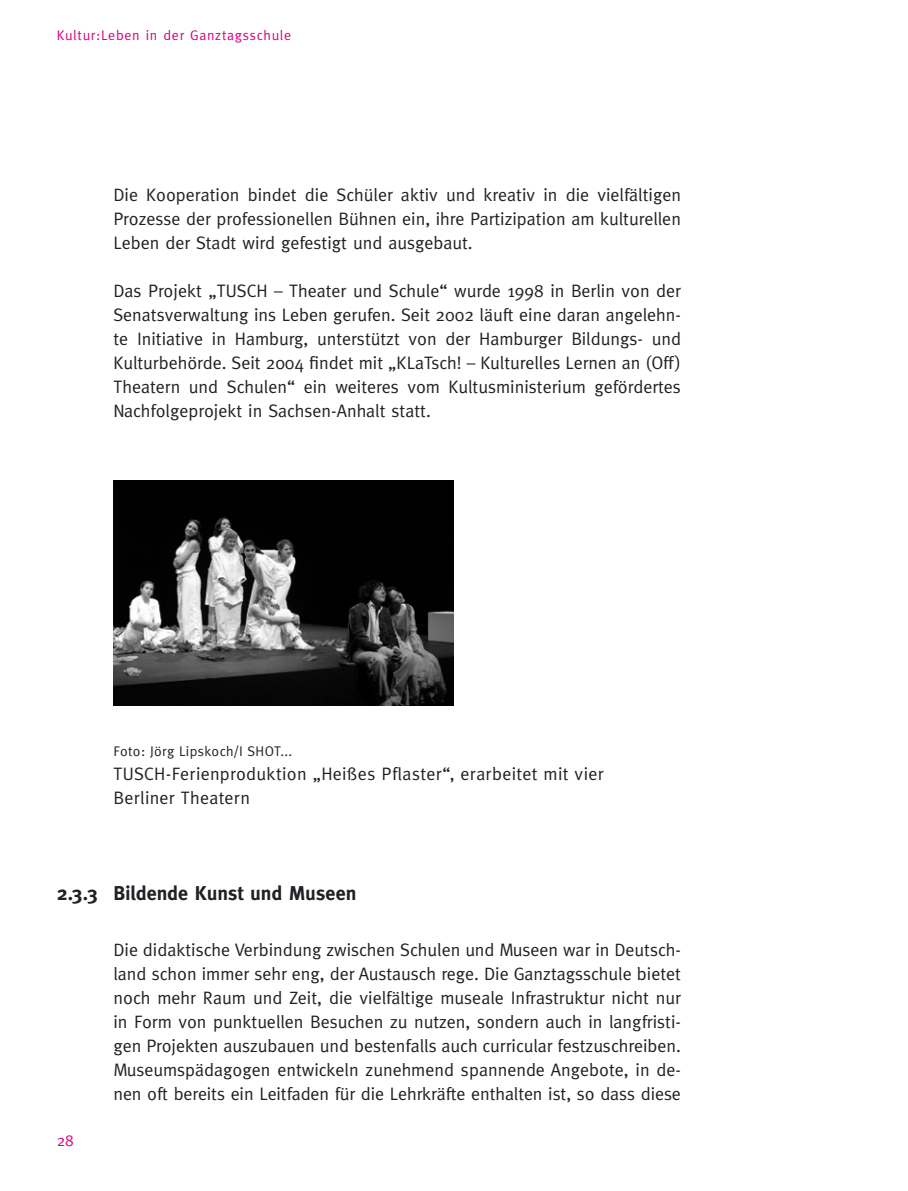
<style>
.page{position:relative;width:908px;height:1191px;background:#fff}
.page>*{position:absolute;margin:0;border:0;box-sizing:border-box;transform-origin:0 0}
.t1{font:700 20px "Meta";color:#212026}
.t2{font:18px/24px "Meta";color:#212026;text-align:justify}
.t3{font:16px "Meta";color:#da007f}
.t4{font:14px "Meta";letter-spacing:.05em;color:#da007f}
.t5{font:14px "Meta";letter-spacing:.02em;color:#212026}
</style>
<div class="page">
<img style="left:113px;top:480px;width:340px;height:225px">
<p class="t4" style="left:57px;top:27px;width:236px">Kultur:Leben in der Ganztagsschule</p>
<p class="t2" style="left:113px;top:183px;width:568px">Die Kooperation bindet die Schüler aktiv und kreativ in die vielfältigen Prozesse der professionellen Bühnen ein, ihre Partizipation am kulturellen Leben der Stadt wird gefestigt und ausgebaut.</p>
<p class="t2" style="left:113px;top:279px;width:569px">Das Projekt „TUSCH – Theater und Schule“ wurde 1998 in Berlin von der Senatsverwaltung ins Leben gerufen. Seit 2002 läuft eine daran angelehn&shy;te Initiative in Hamburg, unterstützt von der Hamburger Bildungs- und Kulturbehörde. Seit 2004 findet mit „KLaTsch! – Kulturelles Lernen an (Off)<br>Theatern und Schulen“ ein weiteres vom Kultusministerium gefördertes Nachfolgeprojekt in Sachsen-Anhalt statt.</p>
<p class="t5" style="left:113px;top:742px;width:180px">Foto: Jörg Lipskoch/I SHOT...</p>
<p class="t2" style="left:113px;top:761px;width:491px">TUSCH-Ferienproduktion „Heißes Pflaster“, erarbeitet mit vier<br>Berliner Theatern</p>
<p class="t1" style="left:57px;top:881px;width:301px">2.3.3 Bildende Kunst und Museen</p>
<p class="t2" style="left:113px;top:937px;width:568px">Die didaktische Verbindung zwischen Schulen und Museen war in Deutsch&shy;land schon immer sehr eng, der Austausch rege. Die Ganztagsschule bietet noch mehr Raum und Zeit, die vielfältige museale Infrastruktur nicht nur in Form von punktuellen Besuchen zu nutzen, sondern auch in langfristi&shy;gen Projekten auszubauen und bestenfalls auch curricular festzuschreiben.<br>Museumspädagogen entwickeln zunehmend spannende Angebote, in de&shy;nen oft bereits ein Leitfaden für die Lehrkräfte enthalten ist, so dass diese</p>
<p class="t3" style="left:57px;top:1131px;width:19px">28</p>
</div>
